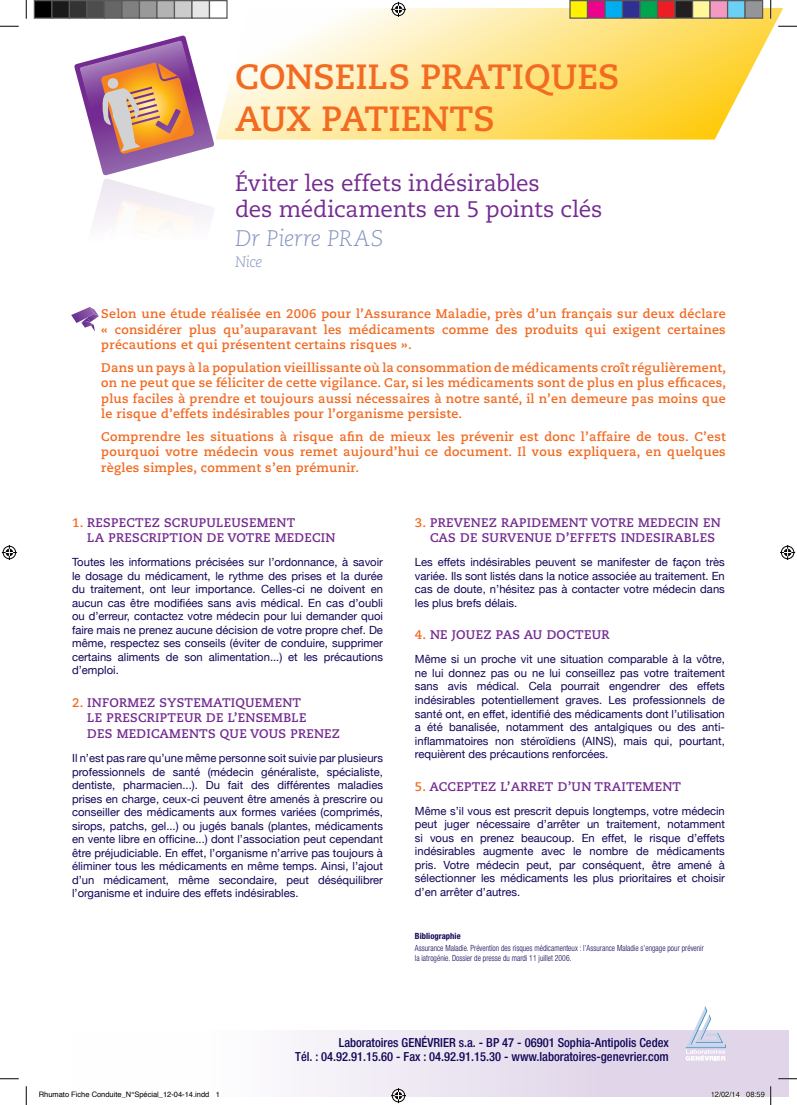
<style>
.page{position:relative;width:797px;height:1105px;background:#fff}
.page>*{position:absolute;margin:0;border:0;box-sizing:border-box;transform-origin:0 0}
.t1{font:700 35px/42px "Caecilia LT Std";color:#f36a21}
.t2{font:22.5px/26.2px "Caecilia LT Std";letter-spacing:-.01em;color:#742b91}
.t3{font:italic 300 22.5px "Caecilia LT Std";color:#8795c0}
.t4{font:italic 300 15px "Caecilia LT Std";color:#8795c0}
.t5{font:700 12.5px/15.5px "Caecilia LT Std";letter-spacing:.02em;color:#f36a21;text-align:justify}
.t6{font:700 12.5px/15.5px "Caecilia LT Std";letter-spacing:.02em;color:#742b91}
.t7{font:500 condensed 12.5px/13.8px "Helvetica Neue";color:#110658;text-align:right}
.t8{font:11.25px/13.5px "Helvetica Neue";color:#110658;text-align:justify}
.t9{font:700 condensed 8.62px "Helvetica Neue";letter-spacing:.005em;color:#110658}
.t10{font:300 condensed 8.5px/10.2px "Helvetica Neue";letter-spacing:.005em;color:#110658;scale:.9 1}
.t11{font:7.5px "Helvetica";color:#000}
.s1{color:#f36a21}
</style>
<div class="page">
<svg style="left:215px;top:9px;width:568px;height:131px"></svg>
<div style="left:72px;top:1029px;width:716px;height:67px;background:linear-gradient(to right,#fff,#dacde5)"></div>
<svg style="left:685px;top:1006px;width:40px;height:55px"></svg>
<svg style="left:71px;top:35px;width:143px;height:297px"></svg>
<svg style="left:0;top:25px;width:19px;height:2px"></svg>
<svg style="left:778px;top:25px;width:19px;height:2px"></svg>
<svg style="left:0;top:1078px;width:19px;height:1px"></svg>
<svg style="left:778px;top:1078px;width:19px;height:1px"></svg>
<svg style="left:25px;top:0;width:2px;height:19px"></svg>
<svg style="left:25px;top:1086px;width:2px;height:19px"></svg>
<svg style="left:770px;top:0;width:1px;height:19px"></svg>
<svg style="left:391px;top:2px;width:15px;height:15px"></svg>
<svg style="left:391px;top:1088px;width:15px;height:15px"></svg>
<svg style="left:2px;top:545px;width:15px;height:15px"></svg>
<svg style="left:780px;top:545px;width:15px;height:15px"></svg>
<div style="left:34px;top:1px;width:18px;height:17px;background:#000"></div>
<div style="left:34px;top:0;width:18px;height:19px;border:1px solid #595959"></div>
<div style="left:52px;top:1px;width:17px;height:17px;background:#1a1a1a"></div>
<div style="left:51px;top:0;width:19px;height:19px;border:1px solid #595959"></div>
<div style="left:69px;top:1px;width:18px;height:17px;background:#333"></div>
<div style="left:69px;top:0;width:19px;height:19px;border:1px solid #595959"></div>
<div style="left:87px;top:1px;width:17px;height:17px;background:#4d4d4d"></div>
<div style="left:86px;top:0;width:19px;height:19px;border:1px solid #595959"></div>
<div style="left:104px;top:1px;width:18px;height:17px;background:#666"></div>
<div style="left:104px;top:0;width:18px;height:19px;border:1px solid #595959"></div>
<div style="left:122px;top:1px;width:17px;height:17px;background:#808080"></div>
<div style="left:121px;top:0;width:19px;height:19px;border:1px solid #595959"></div>
<div style="left:139px;top:1px;width:18px;height:17px;background:#999"></div>
<div style="left:139px;top:0;width:19px;height:19px;border:1px solid #595959"></div>
<div style="left:157px;top:1px;width:17px;height:17px;background:#b3b3b3"></div>
<div style="left:156px;top:0;width:19px;height:19px;border:1px solid #595959"></div>
<div style="left:174px;top:1px;width:18px;height:17px;background:#ccc"></div>
<div style="left:174px;top:0;width:18px;height:19px;border:1px solid #595959"></div>
<div style="left:192px;top:1px;width:17px;height:17px;background:#e6e6e6"></div>
<div style="left:191px;top:0;width:19px;height:19px;border:1px solid #595959"></div>
<div style="left:209px;top:1px;width:18px;height:17px;background:#fff"></div>
<div style="left:209px;top:0;width:19px;height:19px;border:1px solid #595959"></div>
<div style="left:570px;top:1px;width:17px;height:17px;background:#fff101"></div>
<div style="left:569px;top:0;width:19px;height:19px;border:1px solid #595959"></div>
<div style="left:587px;top:1px;width:18px;height:17px;background:#ed028c"></div>
<div style="left:587px;top:0;width:18px;height:19px;border:1px solid #595959"></div>
<div style="left:605px;top:1px;width:17px;height:17px;background:#00aeef"></div>
<div style="left:604px;top:0;width:19px;height:19px;border:1px solid #595959"></div>
<div style="left:622px;top:1px;width:18px;height:17px;background:#2e3092"></div>
<div style="left:622px;top:0;width:18px;height:19px;border:1px solid #595959"></div>
<div style="left:640px;top:1px;width:17px;height:17px;background:#00a54f"></div>
<div style="left:639px;top:0;width:19px;height:19px;border:1px solid #595959"></div>
<div style="left:657px;top:1px;width:18px;height:17px;background:#ee1d23"></div>
<div style="left:657px;top:0;width:18px;height:19px;border:1px solid #595959"></div>
<div style="left:675px;top:1px;width:17px;height:17px;background:#231f20"></div>
<div style="left:674px;top:0;width:19px;height:19px;border:1px solid #595959"></div>
<div style="left:692px;top:1px;width:18px;height:17px;background:#fff79a"></div>
<div style="left:692px;top:0;width:18px;height:19px;border:1px solid #595959"></div>
<div style="left:710px;top:1px;width:17px;height:17px;background:#f499c2"></div>
<div style="left:709px;top:0;width:19px;height:19px;border:1px solid #595959"></div>
<div style="left:727px;top:1px;width:18px;height:17px;background:#6bcff6"></div>
<div style="left:727px;top:0;width:18px;height:19px;border:1px solid #595959"></div>
<div style="left:745px;top:1px;width:17px;height:17px;background:#939598"></div>
<div style="left:744px;top:0;width:19px;height:19px;border:1px solid #595959"></div>
<svg style="left:72px;top:1091px;width:137px;height:5px"></svg>
<svg style="left:216px;top:1092px;width:3px;height:4px"></svg>
<svg style="left:711px;top:1086px;width:60px;height:19px"></svg>
<h1 class="t1" style="left:235px;top:56px;width:386px">CONSEILS PRATIQUES<br>AUX PATIENTS</h1>
<h2 class="t2" style="left:235px;top:171px;width:369px">Éviter les effets indésirables<br>des médicaments en 5 points clés</h2>
<h2 class="t3" style="left:235px;top:226px;width:150px">Dr Pierre PRAS</h2>
<h3 class="t4" style="left:235px;top:253px;width:29px">Nice</h3>
<p class="t5" style="left:101px;top:306px;width:626px">Selon une étude réalisée en 2006 pour l’Assurance Maladie, près d’un français sur deux déclare « considérer plus qu’auparavant les médicaments comme des produits qui exigent certaines précautions et qui présentent certains risques ».</p>
<p class="t5" style="left:101px;top:360px;width:626px">Dans un pays à la population vieillissante où la consommation de médicaments croît régulièrement, on ne peut que se féliciter de cette vigilance. Car, si les médicaments sont de plus en plus efficaces, plus faciles à prendre et toujours aussi nécessaires à notre santé, il n’en demeure pas moins que le risque d’effets indésirables pour l’organisme persiste.</p>
<p class="t5" style="left:101px;top:429px;width:626px">Comprendre les situations à risque afin de mieux les prévenir est donc l’affaire de tous. C’est pourquoi votre médecin vous remet aujourd’hui ce document. Il vous expliquera, en quelques règles simples, comment s’en prémunir.</p>
<p class="t6" style="left:87px;top:515px;width:250px;text-indent:-15px"><span class="s1">1.</span> RESPECTEZ SCRUPULEUSEMENT<br>LA PRESCRIPTION DE VOTRE MEDECIN</p>
<p class="t8" style="left:72px;top:555px;width:312px">Toutes les informations précisées sur l’ordonnance, à savoir le dosage du médicament, le rythme des prises et la durée du traitement, ont leur importance. Celles-ci ne doivent en aucun cas être modifiées sans avis médical. En cas d’oubli ou d’erreur, contactez votre médecin pour lui demander quoi faire mais ne prenez aucune décision de votre propre chef. De même, respectez ses conseils (éviter de conduire, supprimer certains aliments de son alimentation...) et les précautions d’emploi.</p>
<p class="t6" style="left:87px;top:695px;width:254px;text-indent:-15px"><span class="s1">2.</span> INFORMEZ SYSTEMATIQUEMENT<br>LE PRESCRIPTEUR DE L’ENSEMBLE<br>DES MEDICAMENTS QUE VOUS PRENEZ</p>
<p class="t8" style="left:72px;top:751px;width:312px">Il n’est pas rare qu’une même personne soit suivie par plusieurs professionnels de santé (médecin généraliste, spécialiste, dentiste, pharmacien...). Du fait des différentes maladies prises en charge, ceux-ci peuvent être amenés à prescrire ou conseiller des médicaments aux formes variées (comprimés, sirops, patchs, gel...) ou jugés banals (plantes, médicaments en vente libre en officine...) dont l’association peut cependant être préjudiciable. En effet, l’organisme n’arrive pas toujours à éliminer tous les médicaments en même temps. Ainsi, l’ajout d’un médicament, même secondaire, peut déséquilibrer l’organisme et induire des effets indésirables.</p>
<p class="t6" style="left:430px;top:515px;width:292px;text-indent:-15px"><span class="s1">3.</span> PREVENEZ RAPIDEMENT VOTRE MEDECIN EN<br>CAS DE SURVENUE D’EFFETS INDESIRABLES</p>
<p class="t8" style="left:415px;top:555px;width:311px">Les effets indésirables peuvent se manifester de façon très variée. Ils sont listés dans la notice associée au traitement. En cas de doute, n’hésitez pas à contacter votre médecin dans les plus brefs délais.</p>
<p class="t6" style="left:415px;top:627px;width:196px"><span class="s1">4.</span> NE JOUEZ PAS AU DOCTEUR</p>
<p class="t8" style="left:415px;top:653px;width:311px">Même si un proche vit une situation comparable à la vôtre, ne lui donnez pas ou ne lui conseillez pas votre traitement sans avis médical. Cela pourrait engendrer des effets indésirables potentiellement graves. Les professionnels de santé ont, en effet, identifié des médicaments dont l’utilisation a été banalisée, notamment des antalgiques ou des anti&shy;inflammatoires non stéroïdiens (AINS), mais qui, pourtant, requièrent des précautions renforcées.</p>
<p class="t6" style="left:415px;top:779px;width:268px"><span class="s1">5.</span> ACCEPTEZ L’ARRET D’UN TRAITEMENT</p>
<p class="t8" style="left:415px;top:804px;width:311px">Même s’il vous est prescrit depuis longtemps, votre médecin peut juger nécessaire d’arrêter un traitement, notamment si vous en prenez beaucoup. En effet, le risque d’effets indésirables augmente avec le nombre de médicaments pris. Votre médecin peut, par conséquent, être amené à sélectionner les médicaments les plus prioritaires et choisir d’en arrêter d’autres.</p>
<p class="t9" style="left:415px;top:931px;width:47px">Bibliographie</p>
<p class="t10" style="left:415px;top:943px;width:322px">Assurance Maladie. Prévention des risques médicamenteux : l’Assurance Maladie s’engage pour prévenir la iatrogénie. Dossier de presse du mardi 11 juillet 2006.</p>
<p class="t7" style="left:295px;top:1036px;width:375px">Laboratoires GENÉVRIER s.a. - BP 47 - 06901 Sophia-Antipolis Cedex<br>Tél. : 04.92.91.15.60 - Fax : 04.92.91.15.30 - www.laboratoires-genevrier.com</p>
<p class="t11" style="left:39px;top:1089px;width:182px">Rhumato Fiche Conduite_N°Spécial_12-04-14.indd 1</p>
<p class="t11" style="left:710px;top:1089px;width:56px">12/02/14 08:59</p>
</div>
